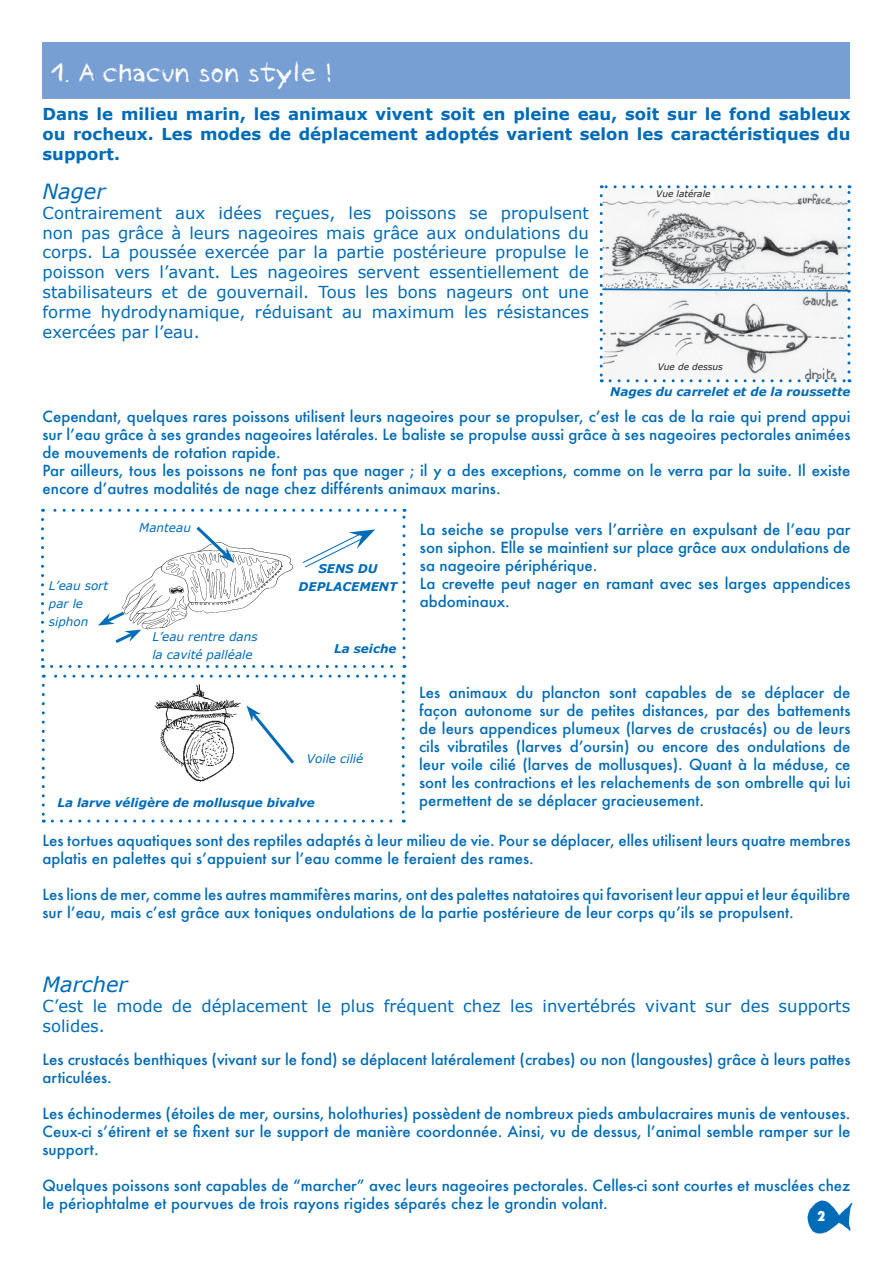
<style>
.page{position:relative;width:893px;height:1263px;background:#fff}
.page>*{position:absolute;margin:0;border:0;box-sizing:border-box;transform-origin:0 0}
.t1{font:27px "pastel";color:#fff}
.t2{font:italic 21px "Verdana";color:#006bb6}
.t3{font:16.5px/19.8px "Verdana";color:#006bb6;text-align:justify}
.t4{font:700 16.5px/19.8px "Verdana";color:#006bb6;text-align:justify}
.t5{font:500 15px/18px "Futura";color:#006bb6}
.t6{font:800 condensed 13.5px "Futura";color:#fff}
.t7{font:italic 700 12px "Verdana";color:#006bb6}
.t8{font:italic 12px/18px "Verdana";color:#006bb6}
.t9{font:italic 9px "Verdana";color:#231f20}
</style>
<div class="page">
<svg style="left:302px;top:529px;width:73px;height:39px"></svg>
<div style="left:43px;top:43px;width:807px;height:56px;background:#789fd3"></div>
<svg style="left:600px;top:185px;width:252px;height:197px"></svg>
<img style="left:122px;top:547px;width:172px;height:83px">
<svg style="left:41px;top:519px;width:3px;height:149px"></svg>
<svg style="left:52px;top:665px;width:353px;height:3px"></svg>
<svg style="left:402px;top:509px;width:3px;height:148px"></svg>
<svg style="left:43px;top:509px;width:352px;height:3px"></svg>
<svg style="left:193px;top:526px;width:41px;height:37px"></svg>
<svg style="left:98px;top:609px;width:43px;height:34px"></svg>
<img style="left:154px;top:684px;width:93px;height:98px">
<svg style="left:42px;top:685px;width:3px;height:137px"></svg>
<svg style="left:52px;top:819px;width:352px;height:3px"></svg>
<svg style="left:402px;top:675px;width:3px;height:137px"></svg>
<svg style="left:43px;top:675px;width:351px;height:3px"></svg>
<svg style="left:246px;top:706px;width:48px;height:61px"></svg>
<img style="left:807px;top:1200px;width:46px;height:34px">
<p class="t1" style="left:51px;top:60px;width:282px">1. A chacun son style !</p>
<p class="t4" style="left:43px;top:105px;width:809px">Dans le milieu marin, les animaux vivent soit en pleine eau, soit sur le fond sableux ou rocheux. Les modes de déplacement adoptés varient selon les caractéristiques du support.</p>
<p class="t2" style="left:43px;top:178px;width:64px">Nager</p>
<p class="t3" style="left:43px;top:203px;width:548px">Contrairement aux idées reçues, les poissons se propulsent non pas grâce à leurs nageoires mais grâce aux ondulations du corps. La poussée exercée par la partie postérieure propulse le poisson vers l’avant. Les nageoires servent essentiellement de stabilisateurs et de gouvernail. Tous les bons nageurs ont une forme hydrodynamique, réduisant au maximum les résistances exercées par l’eau.</p>
<p class="t9" style="left:656px;top:188px;width:56px">Vue latérale</p>
<p class="t9" style="left:658px;top:361px;width:67px">Vue de dessus</p>
<p class="t5" style="left:43px;top:407px;width:809px;text-align:justify">Cependant, quelques rares poissons utilisent leurs nageoires pour se propulser, c’est le cas de la raie qui prend appui sur l’eau grâce à ses grandes nageoires latérales. Le baliste se propulse aussi grâce à ses nageoires pectorales animées de mouvements de rotation rapide.</p>
<p class="t5" style="left:43px;top:461px;width:809px">Par ailleurs, tous les poissons ne font pas que nager ; il y a des exceptions, comme on le verra par la suite. Il existe encore d’autres modalités de nage chez différents animaux marins.</p>
<p class="t8" style="left:139px;top:518px;width:53px">Manteau</p>
<p class="t7" style="left:610px;top:384px;width:242px">Nages du carrelet et de la roussette</p>
<p class="t5" style="left:420px;top:521px;width:432px;text-align:justify">La seiche se propulse vers l’arrière en expulsant de l’eau par son siphon. Elle se maintient sur place grâce aux ondulations de sa nageoire périphérique.</p>
<p class="t5" style="left:420px;top:575px;width:432px">La crevette peut nager en ramant avec ses larges appendices abdominaux.</p>
<p class="t7" style="left:318px;top:561px;width:61px">SENS DU</p>
<p class="t8" style="left:49px;top:576px;width:61px">L’eau sort</p>
<p class="t7" style="left:299px;top:579px;width:100px">DEPLACEMENT</p>
<p class="t8" style="left:49px;top:594px;width:41px">par le siphon</p>
<p class="t8" style="left:152px;top:628px;width:107px">L’eau rentre dans</p>
<p class="t8" style="left:152px;top:646px;width:102px">la cavité palléale</p>
<p class="t7" style="left:334px;top:640px;width:64px">La seiche</p>
<p class="t5" style="left:419px;top:683px;width:433px;text-align:justify">Les animaux du plancton sont capables de se déplacer de façon autonome sur de petites distances, par des battements de leurs appendices plumeux (larves de crustacés) ou de leurs cils vibratiles (larves d’oursin) ou encore des ondulations de leur voile cilié (larves de mollusques). Quant à la méduse, ce sont les contractions et les relachements de son ombrelle qui lui</p>
<p class="t8" style="left:307px;top:750px;width:58px">Voile cilié</p>
<p class="t7" style="left:57px;top:795px;width:259px">La larve véligère de mollusque bivalve</p>
<p class="t5" style="left:419px;top:791px;width:286px">permettent de se déplacer gracieusement.</p>
<p class="t5" style="left:43px;top:831px;width:809px">Les tortues aquatiques sont des reptiles adaptés à leur milieu de vie. Pour se déplacer, elles utilisent leurs quatre membres aplatis en palettes qui s’appuient sur l’eau comme le feraient des rames.</p>
<p class="t5" style="left:43px;top:885px;width:809px">Les lions de mer, comme les autres mammifères marins, ont des palettes natatoires qui favorisent leur appui et leur équilibre sur l’eau, mais c’est grâce aux toniques ondulations de la partie postérieure de leur corps qu’ils se propulsent.</p>
<p class="t2" style="left:43px;top:971px;width:87px">Marcher</p>
<p class="t3" style="left:43px;top:996px;width:809px">C’est le mode de déplacement le plus fréquent chez les invertébrés vivant sur des supports solides.</p>
<p class="t5" style="left:43px;top:1050px;width:809px">Les crustacés benthiques (vivant sur le fond) se déplacent latéralement (crabes) ou non (langoustes) grâce à leurs pattes articulées.</p>
<p class="t5" style="left:43px;top:1104px;width:809px;text-align:justify">Les échinodermes (étoiles de mer, oursins, holothuries) possèdent de nombreux pieds ambulacraires munis de ventouses.<br>Ceux-ci s’étirent et se fixent sur le support de manière coordonnée. Ainsi, vu de dessus, l’animal semble ramper sur le support.</p>
<p class="t5" style="left:43px;top:1176px;width:809px">Quelques poissons sont capables de “marcher” avec leurs nageoires pectorales. Celles-ci sont courtes et musclées chez le périophtalme et pourvues de trois rayons rigides séparés chez le grondin volant.</p>
<p class="t6" style="left:817px;top:1207px;width:10px">2</p>
</div>
